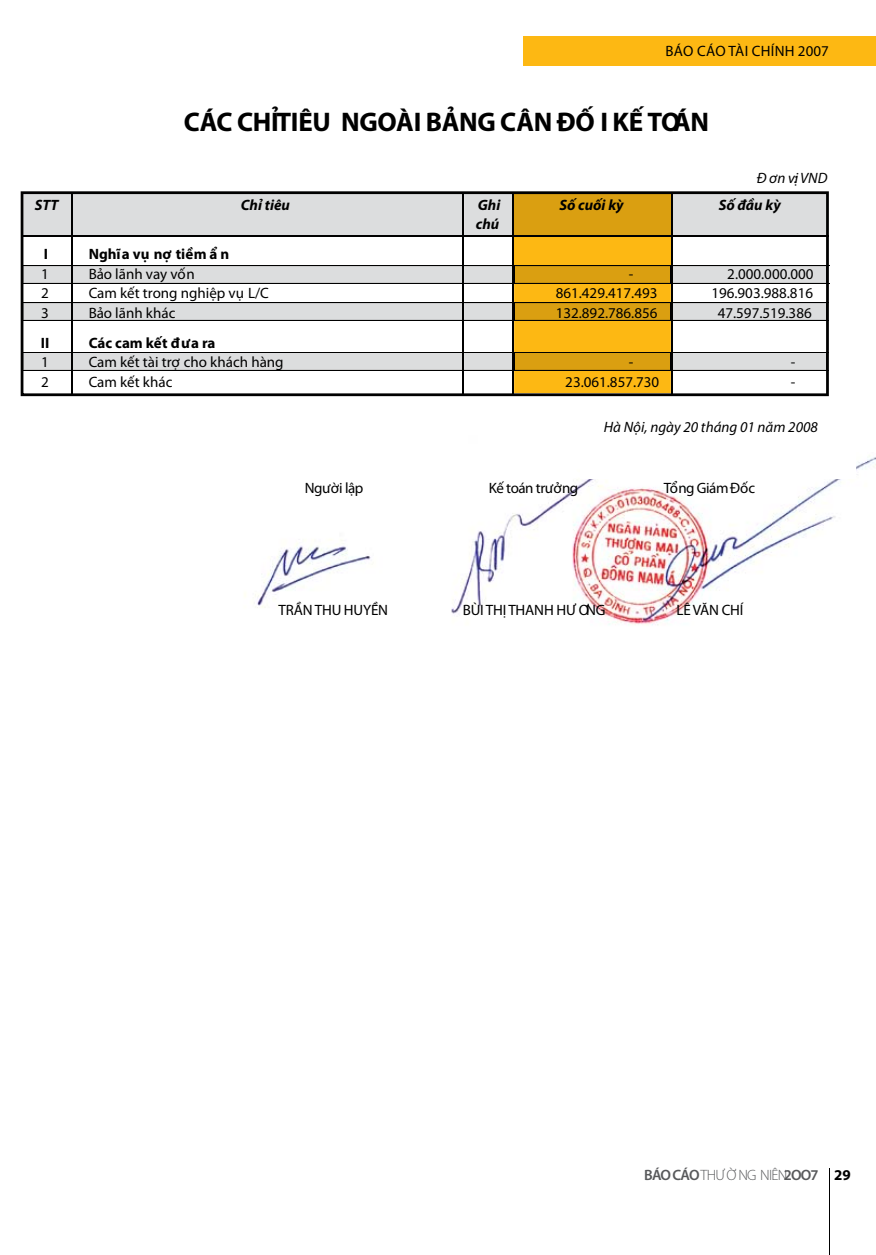
<style>
.page{position:relative;width:876px;height:1255px;background:#fff}
.page>*{position:absolute;margin:0;border:0;box-sizing:border-box;transform-origin:0 0}
.t1{font:700 27px "Myriad Pro";letter-spacing:-.01em;color:#000}
.t2{font:15px "Myriad Pro";color:#000}
.t3{font:italic 15px "Myriad Pro";color:#000}
.t4{font:700 15px "Myriad Pro";color:#000}
.t5{font:italic 700 15px "Myriad Pro";color:#000}
.t6{font:15px "Myriad Pro";letter-spacing:-.03em;color:#000}
.t7{font:600 15px "Myriad Pro";letter-spacing:-.06em;color:#58595b}
.t8{font:15px "Myriad Pro";letter-spacing:.02em;color:#000}
.s1{font-weight:300}
.s2{font-weight:700;color:#000}
</style>
<div class="page">
<img style="left:245px;top:457px;width:631px;height:169px">
<div style="left:580px;top:436px;width:275px;height:42px;background:#fff"></div>
<hr style="left:829px;top:1168px;width:1px;height:86px;background:#000">
<div style="left:523px;top:37px;width:353px;height:29px;background:#fdb813"></div>
<svg style="left:21px;top:191px;width:808px;height:205px;background:#1c1c1c"></svg>
<hr style="left:463px;top:192px;width:1px;height:202px;background:#000">
<hr style="left:513px;top:192px;width:1px;height:202px;background:#000">
<hr style="left:671px;top:192px;width:1px;height:202px;background:#000">
<hr style="left:24px;top:235px;width:805px;height:1px;background:#000">
<hr style="left:23px;top:265px;width:806px;height:1px;background:#000">
<hr style="left:23px;top:283px;width:806px;height:1px;background:#000">
<hr style="left:22px;top:302px;width:807px;height:1px;background:#000">
<hr style="left:22px;top:320px;width:807px;height:1px;background:#000">
<hr style="left:22px;top:352px;width:807px;height:1px;background:#000">
<hr style="left:22px;top:370px;width:807px;height:1px;background:#000">
<svg style="left:22px;top:194px;width:806px;height:199px"></svg>
<hr style="left:71px;top:193px;width:2px;height:201px;background:#000">
<p class="t8" style="left:665px;top:42px;width:165px">BÁO CÁO TÀI CHÍNH 2007</p>
<h1 class="t1" style="left:184px;top:104px;width:527px">CÁC CHỈTIÊU NGOÀI BẢNG CÂN ĐỐ I KẾ TOÁN</h1>
<p class="t3" style="left:757px;top:169px;width:72px">Đ ơn vị: VND</p>
<p class="t5" style="left:35px;top:195px;width:25px">STT</p>
<p class="t5" style="left:241px;top:195px;width:51px">Chỉ tiêu</p>
<p class="t5" style="left:478px;top:195px;width:24px">Ghi</p>
<p class="t5" style="left:559px;top:195px;width:66px">Số cuối kỳ</p>
<p class="t5" style="left:719px;top:195px;width:64px">Số đầu kỳ</p>
<p class="t5" style="left:476px;top:214px;width:25px">chú</p>
<p class="t4" style="left:44px;top:244px;width:6px">I</p>
<p class="t4" style="left:89px;top:244px;width:142px">Nghĩa vụ nợ tiềm ẩ n</p>
<p class="t2" style="left:41px;top:265px;width:9px">1</p>
<p class="t2" style="left:89px;top:265px;width:107px">Bảo lãnh vay vốn</p>
<p class="t2" style="left:629px;top:265px;width:6px">-</p>
<p class="t2" style="left:727px;top:265px;width:88px">2.000.000.000</p>
<p class="t2" style="left:41px;top:284px;width:9px">2</p>
<p class="t2" style="left:89px;top:284px;width:182px">Cam kết trong nghiệp vụ L/C</p>
<p class="t2" style="left:556px;top:284px;width:103px">861.429.417.493</p>
<p class="t2" style="left:711px;top:284px;width:103px">196.903.988.816</p>
<p class="t2" style="left:41px;top:304px;width:9px">3</p>
<p class="t2" style="left:89px;top:304px;width:88px">Bảo lãnh khác</p>
<p class="t2" style="left:556px;top:304px;width:103px">132.892.786.856</p>
<p class="t2" style="left:718px;top:304px;width:95px">47.597.519.386</p>
<p class="t4" style="left:41px;top:333px;width:10px">II</p>
<p class="t4" style="left:89px;top:333px;width:128px">Các cam kết đưa ra</p>
<p class="t2" style="left:41px;top:353px;width:9px">1</p>
<p class="t2" style="left:89px;top:353px;width:196px">Cam kết tài trợ cho khách hàng</p>
<p class="t2" style="left:629px;top:353px;width:6px">-</p>
<p class="t2" style="left:791px;top:353px;width:6px">-</p>
<p class="t2" style="left:41px;top:373px;width:9px">2</p>
<p class="t2" style="left:89px;top:373px;width:85px">Cam kết khác</p>
<p class="t2" style="left:565px;top:373px;width:95px">23.061.857.730</p>
<p class="t2" style="left:791px;top:373px;width:6px">-</p>
<p class="t3" style="left:604px;top:418px;width:215px">Hà Nội, ngày 20 tháng 01 năm 2008</p>
<p class="t6" style="left:305px;top:479px;width:60px">Người lập</p>
<p class="t6" style="left:489px;top:479px;width:91px">Kế toán trưởng</p>
<p class="t6" style="left:664px;top:479px;width:93px">Tổng Giám Đốc</p>
<p class="t2" style="left:279px;top:601px;width:111px">TRẦNTHU HUYỀN</p>
<p class="t2" style="left:463px;top:601px;width:144px">BÙI THỊ THANH HƯ ƠNG</p>
<p class="t2" style="left:676px;top:601px;width:68px">LÊ VĂN CHÍ</p>
<p class="t7" style="left:644px;top:1165px;width:208px">BÁO CÁO <span class="s1">THƯỜ NG NIÊN</span> 2OO7 <span class="s2">29</span></p>
</div>
